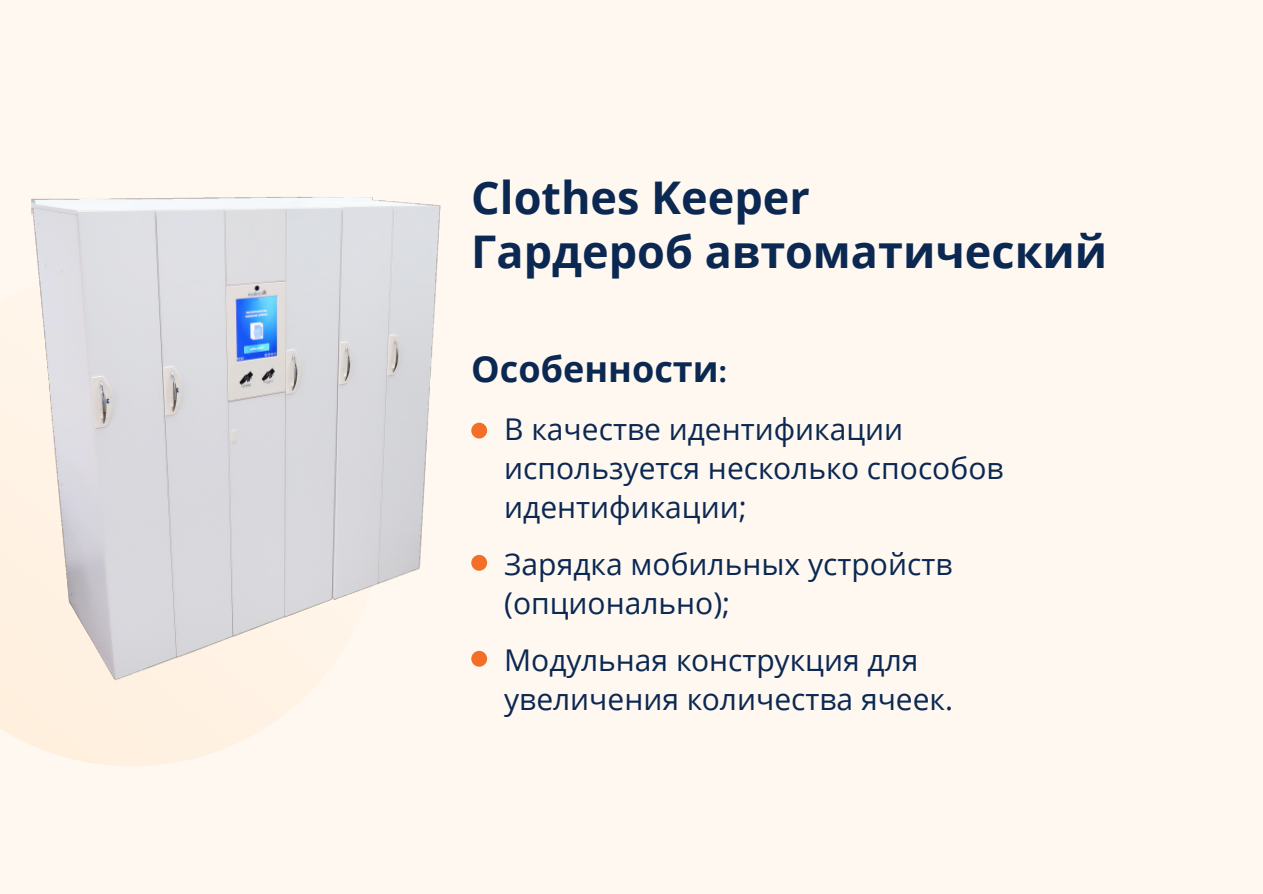
<style>
.page{position:relative;width:1263px;height:894px;background:#fff}
.page>*{position:absolute;margin:0;border:0;box-sizing:border-box;transform-origin:0 0}
.t1{font:700 45px/54px "Open Sans";color:#0b2852}
.t2{font:700 36px "Open Sans";color:#0b2852}
.t3{font:30px/39px "Open Sans";color:#0b2852}
.s1{font-size:28.5px}
</style>
<div class="page">
<div style="left:0;top:0;width:1263px;height:893px;background:#fff8f0"></div>
<svg style="left:0;top:439px;width:304px;height:327px"></svg>
<div style="left:471px;top:422px;width:16px;height:16px;background:#f36e27;border-radius:50%"></div>
<div style="left:471px;top:554px;width:16px;height:16px;background:#f36e27;border-radius:50%"></div>
<div style="left:471px;top:650px;width:16px;height:16px;background:#f36e27;border-radius:50%"></div>
<img style="left:29px;top:197px;width:412px;height:484px">
<h1 class="t1" style="left:471px;top:175px;width:638px">Clothes Keeper<br>Гардероб автоматический</h1>
<p class="t2" style="left:471px;top:354px;width:257px">Особенности<span class="s1">:</span></p>
<p class="t3" style="left:504px;top:412px;width:501px">В качестве идентификации используется несколько способов идентификации;</p>
<p class="t3" style="left:504px;top:547px;width:450px">Зарядка мобильных устройств (опционально);</p>
<p class="t3" style="left:504px;top:643px;width:450px">Модульная конструкция для увеличения количества ячеек.</p>
</div>
